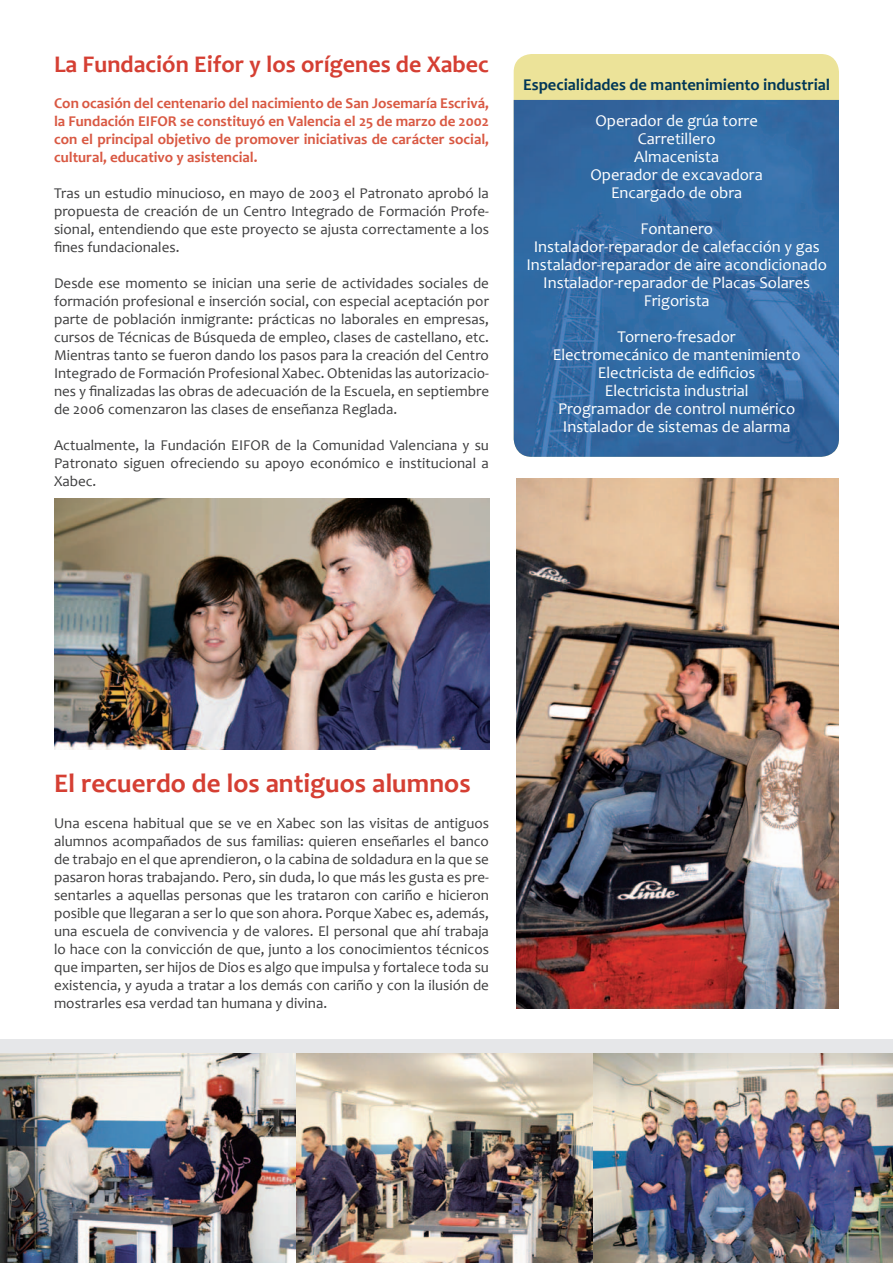
<style>
.page{position:relative;width:893px;height:1263px;background:#fff}
.page>*{position:absolute;margin:0;border:0;box-sizing:border-box;transform-origin:0 0}
.t1{font:700 27px "Candara";color:#d53f33}
.t2{font:700 24px "Candara";color:#d53f33}
.t3{font:16.5px "Candara";color:#fff}
.t4{font:700 16.5px "Candara";color:#003657}
.t5{font:15px/18px "Candara";color:#3e3e3f;text-align:justify}
.t6{font:700 15px/18px "Candara";color:#d95842;text-align:justify}
</style>
<div class="page">
<div style="left:0;top:1040px;width:893px;height:223px;background:#e6e7e9"></div>
<img style="left:0;top:1053px;width:893px;height:210px">
<div style="left:514px;top:54px;width:325px;height:403px;background:#ece399;border-radius:18px"></div>
<img style="left:514px;top:100px;width:325px;height:357px">
<img style="left:54px;top:499px;width:435px;height:251px">
<img style="left:517px;top:478px;width:322px;height:530px">
<p class="t2" style="left:54px;top:50px;width:436px">La Fundación Eifor y los orígenes de Xabec</p>
<p class="t6" style="left:54px;top:94px;width:436px">Con ocasión del centenario del nacimiento de San Josemaría Escrivá, la Fundación EIFOR se constituyó en Valencia el 25 de marzo de 2002 con el principal objetivo de promover iniciativas de carácter social, cultural, educativo y asistencial.</p>
<p class="t5" style="left:54px;top:184px;width:436px">Tras un estudio minucioso, en mayo de 2003 el Patronato aprobó la propuesta de creación de un Centro Integrado de Formación Profe&shy;sional, entendiendo que este proyecto se ajusta correctamente a los fines fundacionales.</p>
<p class="t5" style="left:54px;top:274px;width:436px">Desde ese momento se inician una serie de actividades sociales de formación profesional e inserción social, con especial aceptación por parte de población inmigrante: prácticas no laborales en empresas, cursos de Técnicas de Búsqueda de empleo, clases de castellano, etc.<br>Mientras tanto se fueron dando los pasos para la creación del Centro Integrado de Formación Profesional Xabec. Obtenidas las autorizacio&shy;nes y finalizadas las obras de adecuación de la Escuela, en septiembre de 2006 comenzaron las clases de enseñanza Reglada.</p>
<p class="t5" style="left:54px;top:436px;width:436px">Actualmente, la Fundación EIFOR de la Comunidad Valenciana y su Patronato siguen ofreciendo su apoyo económico e institucional a Xabec.</p>
<p class="t4" style="left:523px;top:75px;width:309px">Especialidades de mantenimiento industrial</p>
<p class="t3" style="left:595px;top:111px;width:164px">Operador de grúa torre</p>
<p class="t3" style="left:638px;top:129px;width:79px">Carretillero</p>
<p class="t3" style="left:634px;top:147px;width:86px">Almacenista</p>
<p class="t3" style="left:590px;top:165px;width:174px">Operador de excavadora</p>
<p class="t3" style="left:611px;top:183px;width:133px">Encargado de obra</p>
<p class="t3" style="left:640px;top:219px;width:74px">Fontanero</p>
<p class="t3" style="left:534px;top:237px;width:287px">Instalador-reparador de calefacción y gas</p>
<p class="t3" style="left:526px;top:255px;width:302px">Instalador-reparador de aire acondicionado</p>
<p class="t3" style="left:543px;top:273px;width:268px">Instalador-reparador de Placas Solares</p>
<p class="t3" style="left:644px;top:291px;width:68px">Frigorista</p>
<p class="t3" style="left:618px;top:327px;width:120px">Tornero-fresador</p>
<p class="t3" style="left:553px;top:345px;width:249px">Electromecánico de mantenimiento</p>
<p class="t3" style="left:598px;top:363px;width:159px">Electricista de edificios</p>
<p class="t3" style="left:605px;top:381px;width:145px">Electricista industrial</p>
<p class="t3" style="left:558px;top:399px;width:239px">Programador de control numérico</p>
<p class="t3" style="left:563px;top:417px;width:229px">Instalador de sistemas de alarma</p>
<p class="t1" style="left:54px;top:767px;width:418px">El recuerdo de los antiguos alumnos</p>
<p class="t5" style="left:54px;top:814px;width:437px">Una escena habitual que se ve en Xabec son las visitas de antiguos alumnos acompañados de sus familias: quieren enseñarles el banco de trabajo en el que aprendieron, o la cabina de soldadura en la que se pasaron horas trabajando. Pero, sin duda, lo que más les gusta es pre&shy;sentarles a aquellas personas que les trataron con cariño e hicieron posible que llegaran a ser lo que son ahora. Porque Xabec es, además, una escuela de convivencia y de valores. El personal que ahí trabaja lo hace con la convicción de que, junto a los conocimientos técnicos que imparten, ser hijos de Dios es algo que impulsa y fortalece toda su existencia, y ayuda a tratar a los demás con cariño y con la ilusión de mostrarles esa verdad tan humana y divina.</p>
</div>
